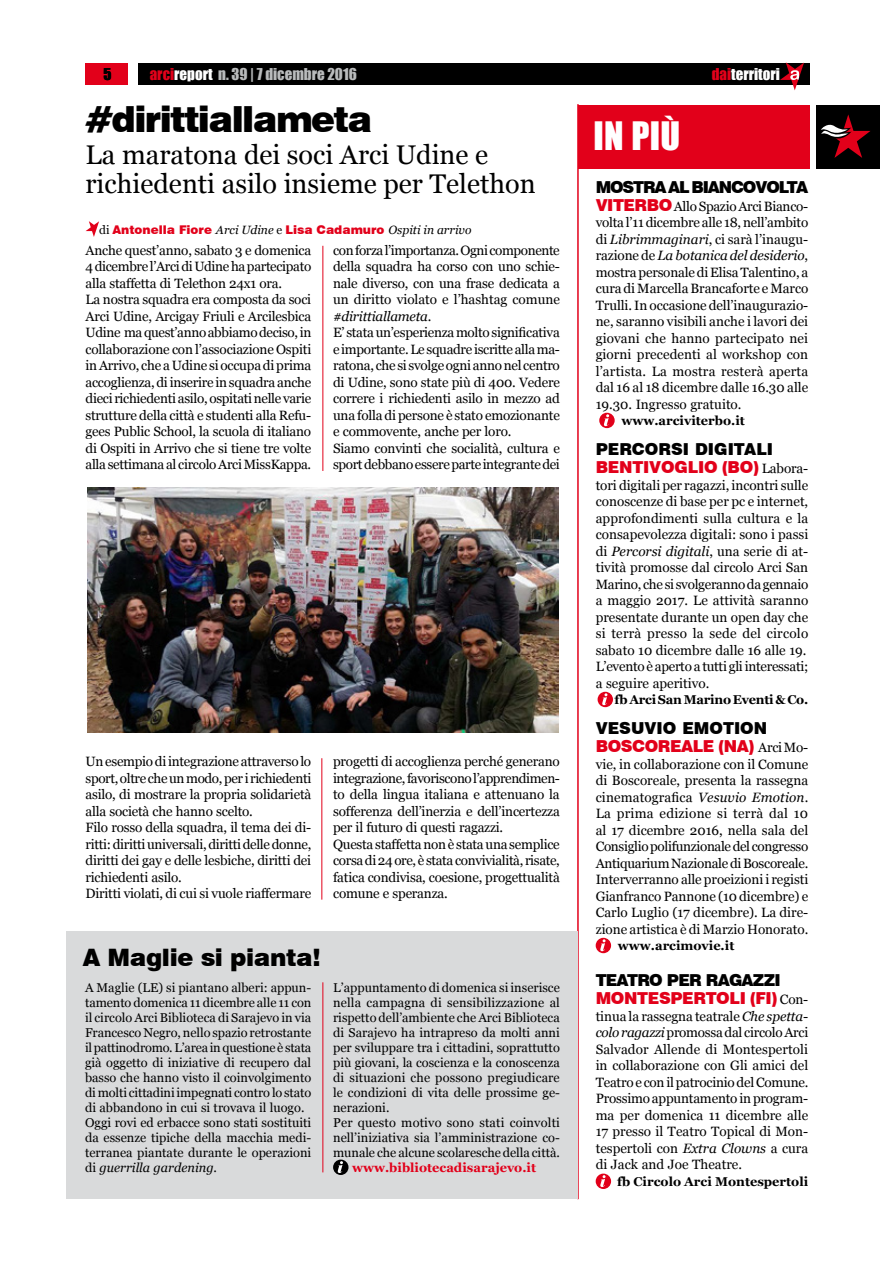
<style>
.page{position:relative;width:893px;height:1263px;background:#fff}
.page>*{position:absolute;margin:0;border:0;box-sizing:border-box;transform-origin:0 0}
.t1{font:900 36px "Swiss 721 BT";letter-spacing:-.045em;color:#000}
.t2{font:36px "Impact";color:#fff}
.t3{font:27px/28.5px "Georgia";color:#000}
.t4{font:900 24px "Swiss 721 BT";letter-spacing:-.015em;color:#000}
.t5{font:900 16.5px "Swiss 721 BT";letter-spacing:-.025em;color:#000}
.t6{font:900 16.5px/18px "Swiss 721 BT";letter-spacing:-.015em;color:#e2001a}
.t7{font:900 16.5px/18px "Swiss 721 BT";color:#000}
.t8{font:15px "Impact";color:#b9bbbc}
.t9{font:15px "Impact";color:#fff}
.t10{font:15px "Impact";color:#000}
.t11{font:13.5px/16.5px "Georgia";letter-spacing:-.015em;color:#000}
.t12{font:12.75px/15px "Georgia";color:#000}
.t13{font:700 12.75px "Georgia";color:#000}
.t14{font:700 12.75px "Georgia";color:#e2001a}
.t15{font:700 12.75px "Georgia";letter-spacing:-.02em;color:#000}
.t16{font:900 12px "Swiss 721 BT";color:#e2001a}
.s1{color:#e2001a}
.s2{color:#fff}
.s3{font-family:"Georgia";font-weight:400;color:#000}
.s4{font-family:"Georgia";font-weight:400;font-style:italic;color:#000}
.s5{font-style:italic}
.s6{font-family:"Swiss 721 BT";font-weight:900;font-size:16.5px;color:#e2001a}
.s7{color:#000}
.s8{font-family:"Georgia";font-weight:400;font-size:13.5px;color:#000}
.s9{font-family:"Georgia";font-weight:400;font-size:13.5px}
</style>
<div class="page">
<div style="left:85px;top:64px;width:43px;height:21px;background:#e2001a"></div>
<div style="left:138px;top:64px;width:672px;height:21px;background:#000"></div>
<div style="left:579px;top:105px;width:231px;height:63px;background:#e2001a"></div>
<div style="left:816px;top:105px;width:64px;height:63px;background:#000"></div>
<svg style="left:821px;top:114px;width:50px;height:44px"></svg>
<hr style="left:577px;top:104px;width:2px;height:1095px;background:#e2001a">
<svg style="left:780px;top:62px;width:24px;height:28px"></svg>
<svg style="left:599px;top:413px;width:16px;height:15px"></svg>
<svg style="left:604px;top:414px;width:5px;height:12px"></svg>
<div style="left:598px;top:692px;width:15px;height:15px;background:#e2001a;border-radius:50%"></div>
<svg style="left:602px;top:693px;width:5px;height:12px"></svg>
<div style="left:596px;top:938px;width:15px;height:15px;background:#e2001a;border-radius:50%"></div>
<svg style="left:600px;top:939px;width:6px;height:12px"></svg>
<div style="left:596px;top:1173px;width:15px;height:16px;background:#e2001a;border-radius:50%"></div>
<svg style="left:600px;top:1175px;width:6px;height:12px"></svg>
<svg style="left:86px;top:221px;width:13px;height:16px"></svg>
<div style="left:66px;top:931px;width:511px;height:268px;background:#d9dadb"></div>
<hr style="left:322px;top:982px;width:1px;height:190px;background:#e2001a">
<div style="left:333px;top:1159px;width:15px;height:16px;background:#000;border-radius:50%"></div>
<svg style="left:338px;top:1161px;width:5px;height:12px"></svg>
<hr style="left:322px;top:246px;width:1px;height:225px;background:#e2001a">
<img style="left:87px;top:488px;width:471px;height:245px">
<hr style="left:321px;top:758px;width:1px;height:142px;background:#e2001a">
<p class="t10" style="left:103px;top:62px;width:10px">5</p>
<p class="t8" style="left:150px;top:62px;width:209px"><span class="s1">arci</span><span class="s2">report</span> n. 39 | 7 dicembre 2016</p>
<h1 class="t1" style="left:86px;top:97px;width:288px">#DIRITTIALLAMETA</h1>
<h2 class="t3" style="left:86px;top:141px;width:452px">La maratona dei soci Arci Udine e richiedenti asilo insieme per Telethon</h2>
<p class="t16" style="left:99px;top:222px;width:374px"><span class="s3">di</span> ANTONELLA FIORE <span class="s4">Arci Udine</span> <span class="s3">e</span> LISA CADAMURO <span class="s4">Ospiti in arrivo</span></p>
<p class="t11" style="left:333px;top:242px;width:228px">con forza l’importanza. Ogni componente della squadra ha corso con uno schie&shy;nale diverso, con una frase dedicata a un diritto violato e l’hashtag comune <span class="s5">#dirittiallameta</span>.<br>E’ stata un’esperienza molto significativa e importante. Le squadre iscritte alla ma&shy;ratona, che si svolge ogni anno nel centro di Udine, sono state più di 400. Vedere correre i richiedenti asilo in mezzo ad una folla di persone è stato emozionante e commovente, anche per loro.<br>Siamo convinti che socialità, cultura e sport debbano essere parte integrante dei</p>
<p class="t11" style="left:86px;top:242px;width:227px">Anche quest’anno, sabato 3 e domenica 4 dicembre l’Arci di Udine ha partecipato alla staffetta di Telethon 24x1 ora.<br>La nostra squadra era composta da soci Arci Udine, Arcigay Friuli e Arcilesbica Udine ma quest’anno abbiamo deciso, in collaborazione con l’associazione Ospiti in Arrivo, che a Udine si occupa di prima accoglienza, di inserire in squadra anche dieci richiedenti asilo, ospitati nelle varie strutture della città e studenti alla Refu&shy;gees Public School, la scuola di italiano di Ospiti in Arrivo che si tiene tre volte alla settimana al circolo Arci MissKappa.</p>
<p class="t11" style="left:86px;top:754px;width:227px">Un esempio di integrazione attraverso lo sport, oltre che un modo, per i richiedenti asilo, di mostrare la propria solidarietà alla società che hanno scelto.<br>Filo rosso della squadra, il tema dei di&shy;ritti: diritti universali, diritti delle donne, diritti dei gay e delle lesbiche, diritti dei richiedenti asilo.<br>Diritti violati, di cui si vuole riaffermare</p>
<p class="t11" style="left:333px;top:754px;width:228px">progetti di accoglienza perché generano integrazione, favoriscono l’apprendimen&shy;to della lingua italiana e attenuano la sofferenza dell’inerzia e dell’incertezza per il futuro di questi ragazzi.<br>Questa staffetta non è stata una semplice corsa di 24 ore, è stata convivialità, risate, fatica condivisa, coesione, progettualità comune e speranza.</p>
<h3 class="t4" style="left:83px;top:943px;width:240px">A MAGLIE SI PIANTA!</h3>
<p class="t12" style="left:85px;top:980px;width:228px">A Maglie (LE) si piantano alberi: appun&shy;tamento domenica 11 dicembre alle 11 con il circolo Arci Biblioteca di Sarajevo in via Francesco Negro, nello spazio retrostante il pattinodromo. L’area in questione è stata già oggetto di iniziative di recupero dal basso che hanno visto il coinvolgimento di molti cittadini impegnati contro lo stato di abbandono in cui si trovava il luogo.<br>Oggi rovi ed erbacce sono stati sostituiti da essenze tipiche della macchia medi&shy;terranea piantate durante le operazioni di <span class="s5">guerrilla gardening</span>.</p>
<p class="t12" style="left:333px;top:980px;width:228px">L’appuntamento di domenica si inserisce nella campagna di sensibilizzazione al rispetto dell’ambiente che Arci Biblioteca di Sarajevo ha intrapreso da molti anni per sviluppare tra i cittadini, soprattutto più giovani, la coscienza e la conoscenza di situazioni che possono pregiudicare le condizioni di vita delle prossime ge&shy;nerazioni.<br>Per questo motivo sono stati coinvolti nell’iniziativa sia l’amministrazione co&shy;munale che alcune scolaresche della città.</p>
<p class="t14" style="left:352px;top:1159px;width:186px">www.bibliotecadisarajevo.it</p>
<h1 class="t2" style="left:594px;top:108px;width:88px">in più</h1>
<p class="t9" style="left:712px;top:62px;width:70px"><span class="s1">dai</span>territori</p>
<p class="t5" style="left:596px;top:177px;width:107px">MOSTRA AL BIANC</p>
<p class="t5" style="left:743px;top:177px;width:66px">OVOLTA</p>
<p class="t11" style="left:596px;top:198px;width:214px;text-align:justify"><span class="s6">VITERBO</span> Allo Spazio Arci Bianco&shy;volta l’11 dicembre alle 18, nell’ambito di <span class="s5">Librimmaginari</span>, ci sarà l’inaugu&shy;razione de <span class="s5">La botanica del desiderio</span>, mostra personale di Elisa Talentino, a cura di Marcella Brancaforte e Marco Trulli. In occasione dell’inaugurazio&shy;ne, saranno visibili anche i lavori dei giovani che hanno partecipato nei giorni precedenti al workshop con l’artista. La mostra resterà aperta dal 16 al 18 dicembre dalle 16.30 alle 19.30. Ingresso gratuito.</p>
<p class="t13" style="left:621px;top:412px;width:125px">www.arciviterbo.it</p>
<p class="t5" style="left:596px;top:439px;width:110px">PERCORSI DIGI</p>
<p class="t6" style="left:596px;top:440px;width:214px;text-indent:138px"><span class="s7">TALI<br></span>BENTIVOGLIO (BO)<span class="s8">Labora-</span></p>
<p class="t11" style="left:596px;top:477px;width:214px">tori digitali per ragazzi, incontri sulle conoscenze di base per pc e internet, approfondimenti sulla cultura e la consapevolezza digitali: sono i passi di <span class="s5">Percorsi digitali</span>, una serie di at&shy;tività promosse dal circolo Arci San Marino, che si svolgeranno da gennaio a maggio 2017. Le attività saranno presentate durante un open day che si terrà presso la sede del circolo sabato 10 dicembre dalle 16 alle 19.<br>L’evento è aperto a tutti gli interessati; a seguire aperitivo.</p>
<p class="t15" style="left:615px;top:691px;width:195px">fb Arci San Marino Eventi &amp; Co.</p>
<p class="t7" style="left:596px;top:719px;width:214px">VESUVIO EMOTION<br><span class="s1">BOSCOREALE (NA)</span> <span class="s9">Arci Mo-</span></p>
<p class="t11" style="left:596px;top:756px;width:214px;text-align:justify">vie, in collaborazione con il Comune di Boscoreale, presenta la rassegna cinematografica <span class="s5">Vesuvio Emotion</span>.<br>La prima edizione si terrà dal 10 al 17 dicembre 2016, nella sala del Consiglio polifunzionale del congresso Antiquarium Nazionale di Boscoreale.<br>Interverranno alle proeizioni i registi Gianfranco Pannone (10 dicembre) e Carlo Luglio (17 dicembre). La dire&shy;zione artistica è di Marzio Honorato.</p>
<p class="t13" style="left:618px;top:937px;width:118px">www.arcimovie.it</p>
<p class="t5" style="left:596px;top:970px;width:136px">TEATRO PE R RAGA</p>
<p class="t5" style="left:753px;top:970px;width:27px">ZZI</p>
<p class="t6" style="left:596px;top:989px;width:111px">MONTESPERTOL</p>
<p class="t6" style="left:740px;top:989px;width:70px">I (FI)<span class="s8">Con-</span></p>
<p class="t11" style="left:596px;top:1008px;width:214px;text-align:justify">tinua la rassegna teatrale <span class="s5">Che spetta&shy;colo ragazzi</span> promossa dal circolo Arci Salvador Allende di Montespertoli in collaborazione con Gli amici del Teatro e con il patrocinio del Comune.<br>Prossimo appuntamento in program&shy;ma per domenica 11 dicembre alle 17 presso il Teatro Topical di Mon&shy;tespertoli con <span class="s5">Extra Clowns</span> a cura di Jack and Joe Theatre.</p>
<p class="t13" style="left:617px;top:1173px;width:193px">fb Circolo Arci Montespertoli</p>
</div>
